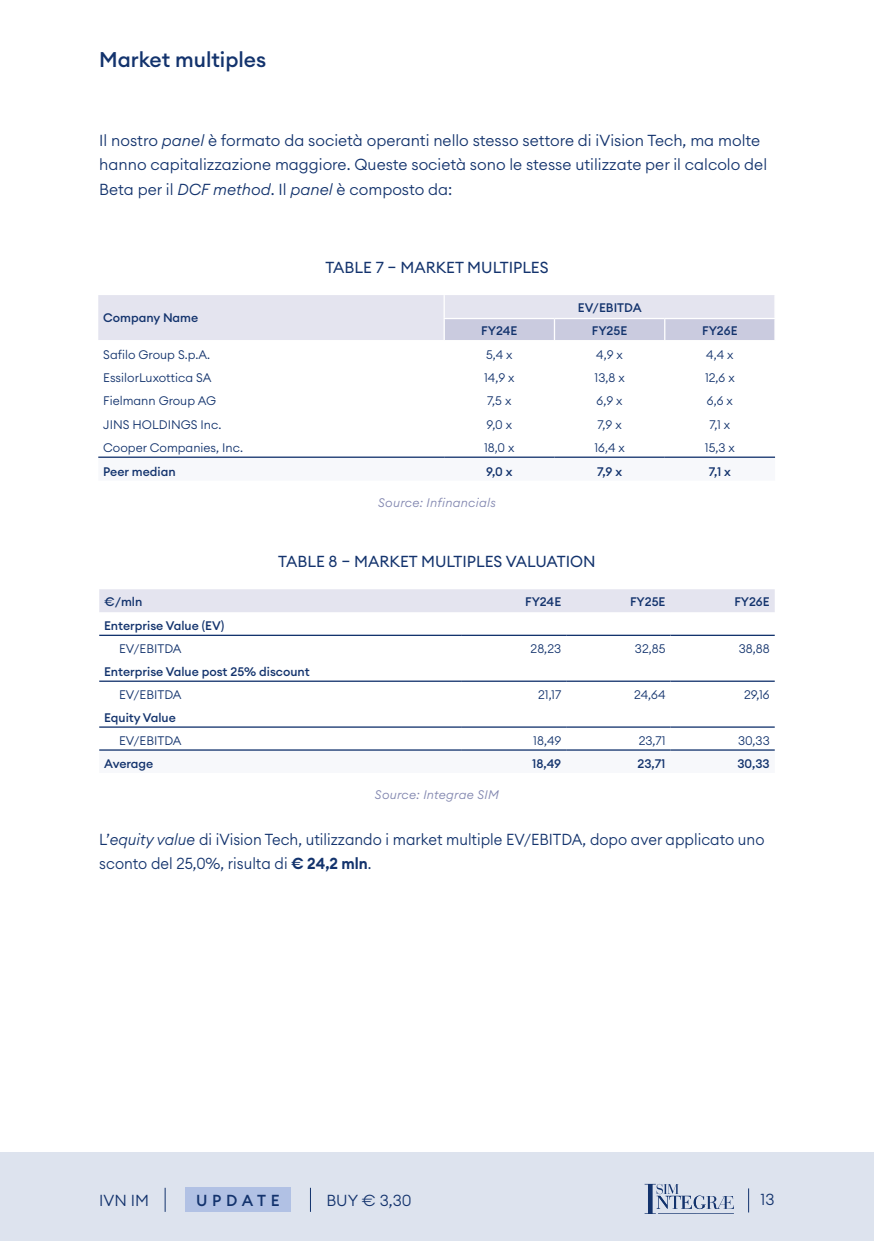
<style>
.page{position:relative;width:874px;height:1241px;background:#fff}
.page>*{position:absolute;margin:0;border:0;box-sizing:border-box;transform-origin:0 0}
.t1{font:500 21px "Euclid Circular A";color:#13336d}
.t2{font:300 15.75px/24.5px "Euclid Circular A";color:#13336d}
.t3{font:300 15.75px/24.5px "Euclid Circular A";color:#13336d;scale:.95 1}
.t4{font:15.75px "Euclid Circular A";color:#13336d}
.t5{font:500 15.75px "Euclid Circular A";letter-spacing:.3em;color:#13336d}
.t6{font:300 12.25px "Euclid Circular A";color:#13336d}
.t7{font:500 12.25px "Euclid Circular A";color:#13336d}
.t8{font:italic 300 12.25px "Euclid Circular A";letter-spacing:.02em;color:#8186af}
.s1{font-style:italic}
.s2{font-weight:600}
</style>
<div class="page">
<div style="left:0;top:1152px;width:873px;height:88px;background:#dde3ee"></div>
<svg style="left:165px;top:1187px;width:1px;height:24px"></svg>
<div style="left:185px;top:1187px;width:105px;height:24px;background:#b1c1e4"></div>
<svg style="left:310px;top:1187px;width:1px;height:24px"></svg>
<svg style="left:644px;top:1183px;width:89px;height:30px"></svg>
<hr style="left:98px;top:456px;width:346px;height:2px;background:#13336d">
<hr style="left:444px;top:456px;width:110px;height:2px;background:#13336d">
<hr style="left:554px;top:456px;width:110px;height:2px;background:#13336d">
<hr style="left:664px;top:456px;width:110px;height:2px;background:#13336d">
<svg style="left:98px;top:295px;width:677px;height:45px"></svg>
<hr style="left:554px;top:318px;width:110px;height:1px;background:#fff">
<hr style="left:664px;top:318px;width:111px;height:1px;background:#fff">
<div style="left:99px;top:589px;width:675px;height:23px;background:#e4e4ef"></div>
<svg style="left:99px;top:750px;width:675px;height:1px"></svg>
<hr style="left:99px;top:634px;width:362px;height:2px;background:#13336d">
<hr style="left:461px;top:634px;width:105px;height:2px;background:#13336d">
<hr style="left:566px;top:634px;width:104px;height:2px;background:#13336d">
<hr style="left:670px;top:634px;width:104px;height:2px;background:#13336d">
<hr style="left:99px;top:680px;width:362px;height:1px;background:#13336d">
<hr style="left:461px;top:680px;width:105px;height:1px;background:#13336d">
<hr style="left:566px;top:680px;width:104px;height:1px;background:#13336d">
<hr style="left:670px;top:680px;width:104px;height:1px;background:#13336d">
<hr style="left:99px;top:726px;width:362px;height:1px;background:#13336d">
<hr style="left:461px;top:726px;width:105px;height:1px;background:#13336d">
<hr style="left:566px;top:726px;width:104px;height:1px;background:#13336d">
<hr style="left:670px;top:726px;width:104px;height:1px;background:#13336d">
<hr style="left:99px;top:749px;width:362px;height:1px;background:#13336d">
<hr style="left:461px;top:749px;width:105px;height:1px;background:#13336d">
<hr style="left:566px;top:749px;width:104px;height:1px;background:#13336d">
<hr style="left:670px;top:749px;width:104px;height:1px;background:#13336d">
<h1 class="t1" style="left:99px;top:46px;width:168px">Market multiples</h1>
<p class="t2" style="left:99px;top:128px;width:669px">Il nostro <span class="s1">panel</span> è formato da società operanti nello stesso settore di iVision Tech, ma molte hanno capitalizzazione maggiore. Queste società sono le stesse utilizzate per il calcolo del<br>Beta per il <span class="s1">DCF method</span>. Il <span class="s1">panel</span> è composto da:</p>
<p class="t7" style="left:103px;top:310px;width:96px">Company Name</p>
<p class="t4" style="left:325px;top:257px;width:225px">TABLE 7 – MARKET MULTIPLES</p>
<p class="t7" style="left:577px;top:299px;width:65px">EV/EBITDA</p>
<p class="t7" style="left:481px;top:323px;width:38px">FY24E</p>
<p class="t7" style="left:591px;top:323px;width:37px">FY25E</p>
<p class="t7" style="left:701px;top:323px;width:37px">FY26E</p>
<p class="t6" style="left:103px;top:346px;width:108px">Safilo Group S.p.A.</p>
<p class="t6" style="left:486px;top:346px;width:28px">5,4 x</p>
<p class="t6" style="left:596px;top:346px;width:28px">4,9 x</p>
<p class="t6" style="left:705px;top:346px;width:29px">4,4 x</p>
<p class="t6" style="left:103px;top:369px;width:110px">EssilorLuxottica SA</p>
<p class="t6" style="left:484px;top:369px;width:32px">14,9 x</p>
<p class="t6" style="left:594px;top:369px;width:32px">13,8 x</p>
<p class="t6" style="left:704px;top:369px;width:31px">12,6 x</p>
<p class="t6" style="left:103px;top:393px;width:114px">Fielmann Group AG</p>
<p class="t6" style="left:487px;top:393px;width:26px">7,5 x</p>
<p class="t6" style="left:596px;top:393px;width:28px">6,9 x</p>
<p class="t6" style="left:706px;top:393px;width:28px">6,6 x</p>
<p class="t6" style="left:103px;top:416px;width:119px">JINS HOLDINGS Inc.</p>
<p class="t6" style="left:486px;top:416px;width:27px">9,0 x</p>
<p class="t6" style="left:597px;top:416px;width:26px">7,9 x</p>
<p class="t6" style="left:709px;top:416px;width:22px">7,1 x</p>
<p class="t6" style="left:103px;top:440px;width:141px">Cooper Companies, Inc.</p>
<p class="t6" style="left:484px;top:440px;width:32px">18,0 x</p>
<p class="t6" style="left:594px;top:440px;width:32px">16,4 x</p>
<p class="t6" style="left:704px;top:440px;width:32px">15,3 x</p>
<p class="t7" style="left:103px;top:463px;width:74px">Peer median</p>
<p class="t7" style="left:486px;top:463px;width:28px">9,0 x</p>
<p class="t7" style="left:597px;top:463px;width:26px">7,9 x</p>
<p class="t7" style="left:708px;top:463px;width:23px">7,1 x</p>
<p class="t8" style="left:378px;top:494px;width:119px">Source: Infinancials</p>
<p class="t4" style="left:278px;top:551px;width:319px">TABLE 8 – MARKET MULTIPLES VALUATION</p>
<p class="t7" style="left:104px;top:593px;width:40px">€/mln</p>
<p class="t7" style="left:525px;top:593px;width:38px">FY24E</p>
<p class="t7" style="left:629px;top:593px;width:37px">FY25E</p>
<p class="t7" style="left:734px;top:593px;width:37px">FY26E</p>
<p class="t7" style="left:104px;top:618px;width:122px">Enterprise Value (EV)</p>
<p class="t6" style="left:119px;top:641px;width:64px">EV/EBITDA</p>
<p class="t6" style="left:530px;top:641px;width:32px">28,23</p>
<p class="t6" style="left:634px;top:641px;width:32px">32,85</p>
<p class="t6" style="left:738px;top:641px;width:32px">38,88</p>
<p class="t7" style="left:104px;top:664px;width:207px">Enterprise Value post 25% discount</p>
<p class="t6" style="left:119px;top:686px;width:64px">EV/EBITDA</p>
<p class="t6" style="left:537px;top:686px;width:25px">21,17</p>
<p class="t6" style="left:633px;top:686px;width:33px">24,64</p>
<p class="t6" style="left:743px;top:686px;width:27px">29,16</p>
<p class="t7" style="left:104px;top:709px;width:73px">Equity Value</p>
<p class="t6" style="left:119px;top:732px;width:64px">EV/EBITDA</p>
<p class="t6" style="left:533px;top:732px;width:29px">18,49</p>
<p class="t6" style="left:638px;top:732px;width:28px">23,71</p>
<p class="t6" style="left:737px;top:732px;width:33px">30,33</p>
<p class="t7" style="left:104px;top:755px;width:51px">Average</p>
<p class="t7" style="left:532px;top:755px;width:31px">18,49</p>
<p class="t7" style="left:637px;top:755px;width:30px">23,71</p>
<p class="t7" style="left:737px;top:755px;width:34px">30,33</p>
<p class="t8" style="left:375px;top:787px;width:125px">Source: Integrae SIM</p>
<p class="t3" style="left:99px;top:826px;width:701px">L’<span class="s1">equity value</span> di iVision Tech, utilizzando i market multiple EV/EBITDA, dopo aver applicato uno sconto del 25,0%, risulta di <span class="s2">€ 24,2 mln</span>.</p>
<p class="t2" style="left:99px;top:1187px;width:51px">IVN IM</p>
<p class="t5" style="left:196px;top:1190px;width:85px">UPDATE</p>
<p class="t2" style="left:326px;top:1187px;width:87px">BUY € 3,30</p>
<p class="t2" style="left:760px;top:1186px;width:16px">13</p>
</div>
